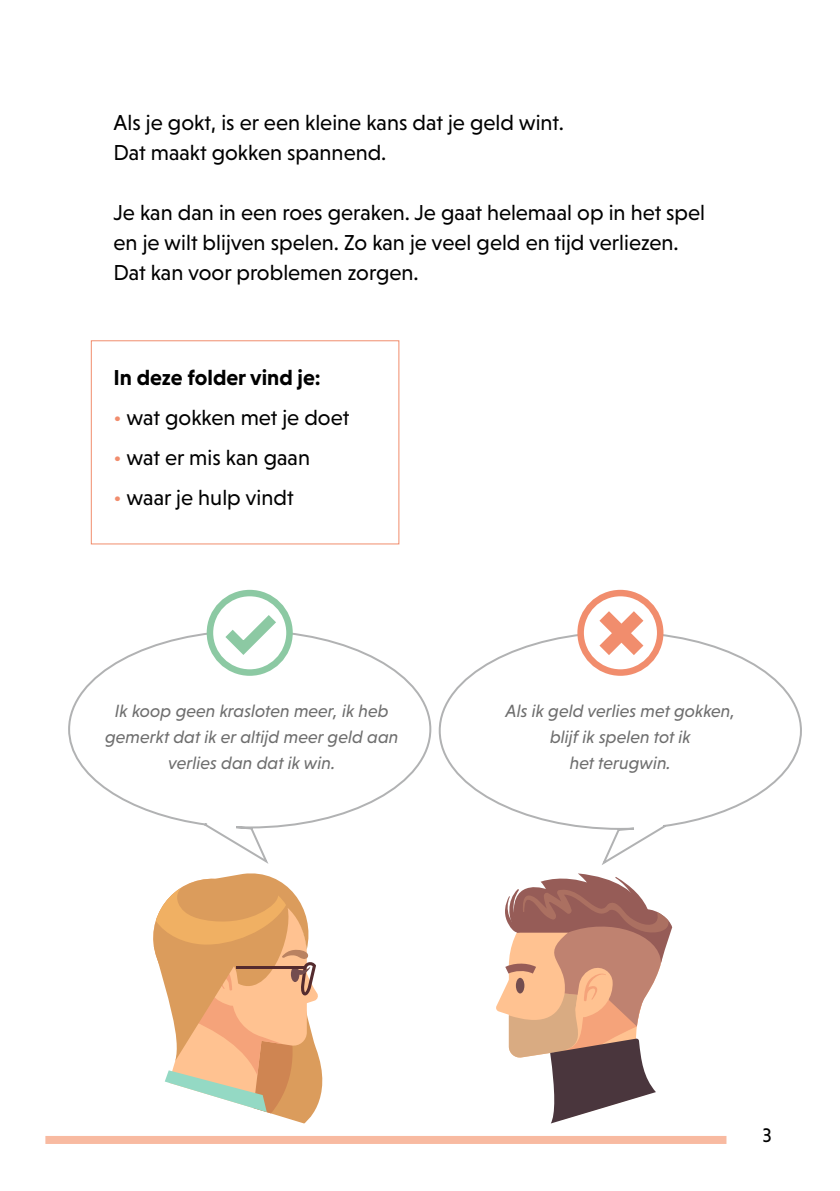
<style>
.page{position:relative;width:840px;height:1191px;background:#fff}
.page>*{position:absolute;margin:0;border:0;box-sizing:border-box;transform-origin:0 0}
.t1{font:22px/30px "Niveau Grotesk";color:#000}
.t2{font:700 22px "Niveau Grotesk";color:#000}
.t3{font:20px "Niveau Grotesk";color:#000}
.t4{font:italic 18px/26px "Niveau Grotesk";color:#6e6e6e;text-align:center}
.s1{color:#f18d6d}
</style>
<div class="page">
<div style="left:45px;top:1136px;width:681px;height:8px;background:#f8baa1"></div>
<div style="left:91px;top:340px;width:308px;height:204px;border:1px solid #f18d6d"></div>
<svg style="left:68px;top:629px;width:364px;height:235px"></svg>
<svg style="left:438px;top:630px;width:364px;height:235px"></svg>
<svg style="left:210px;top:593px;width:79px;height:79px"></svg>
<div style="left:206px;top:590px;width:86px;height:86px;border:6px solid #8cc9a3;border-radius:50%"></div>
<svg style="left:214px;top:604px;width:73px;height:58px"></svg>
<svg style="left:580px;top:593px;width:79px;height:79px"></svg>
<div style="left:577px;top:590px;width:86px;height:86px;border:6px solid #f18d6d;border-radius:50%"></div>
<svg style="left:599px;top:611px;width:44px;height:44px"></svg>
<svg style="left:153px;top:873px;width:170px;height:250px"></svg>
<svg style="left:496px;top:873px;width:176px;height:250px"></svg>
<p class="t1" style="left:113px;top:107px;width:452px">Als je gokt, is er een kleine kans dat je geld wint.<br>Dat maakt gokken spannend.</p>
<p class="t1" style="left:113px;top:197px;width:593px">Je kan dan in een roes geraken. Je gaat helemaal op in het spel en je wilt blijven spelen. Zo kan je veel geld en tijd verliezen.<br>Dat kan voor problemen zorgen.</p>
<p class="t2" style="left:113px;top:365px;width:208px">In deze folder vind je:</p>
<p class="t1" style="left:113px;top:402px;width:237px"><span class="s1">•</span> wat gokken met je doet</p>
<p class="t1" style="left:113px;top:442px;width:198px"><span class="s1">•</span> wat er mis kan gaan</p>
<p class="t1" style="left:113px;top:482px;width:181px"><span class="s1">•</span> waar je hulp vindt</p>
<p class="t4" style="left:105px;top:697px;width:295px">Ik koop geen krasloten meer, ik heb gemerkt dat ik er altijd meer geld aan verlies dan dat ik win.</p>
<p class="t4" style="left:505px;top:697px;width:231px">Als ik geld verlies met gokken, blijf ik spelen tot ik<br>het terugwin.</p>
<p class="t3" style="left:762px;top:1124px;width:11px">3</p>
</div>
